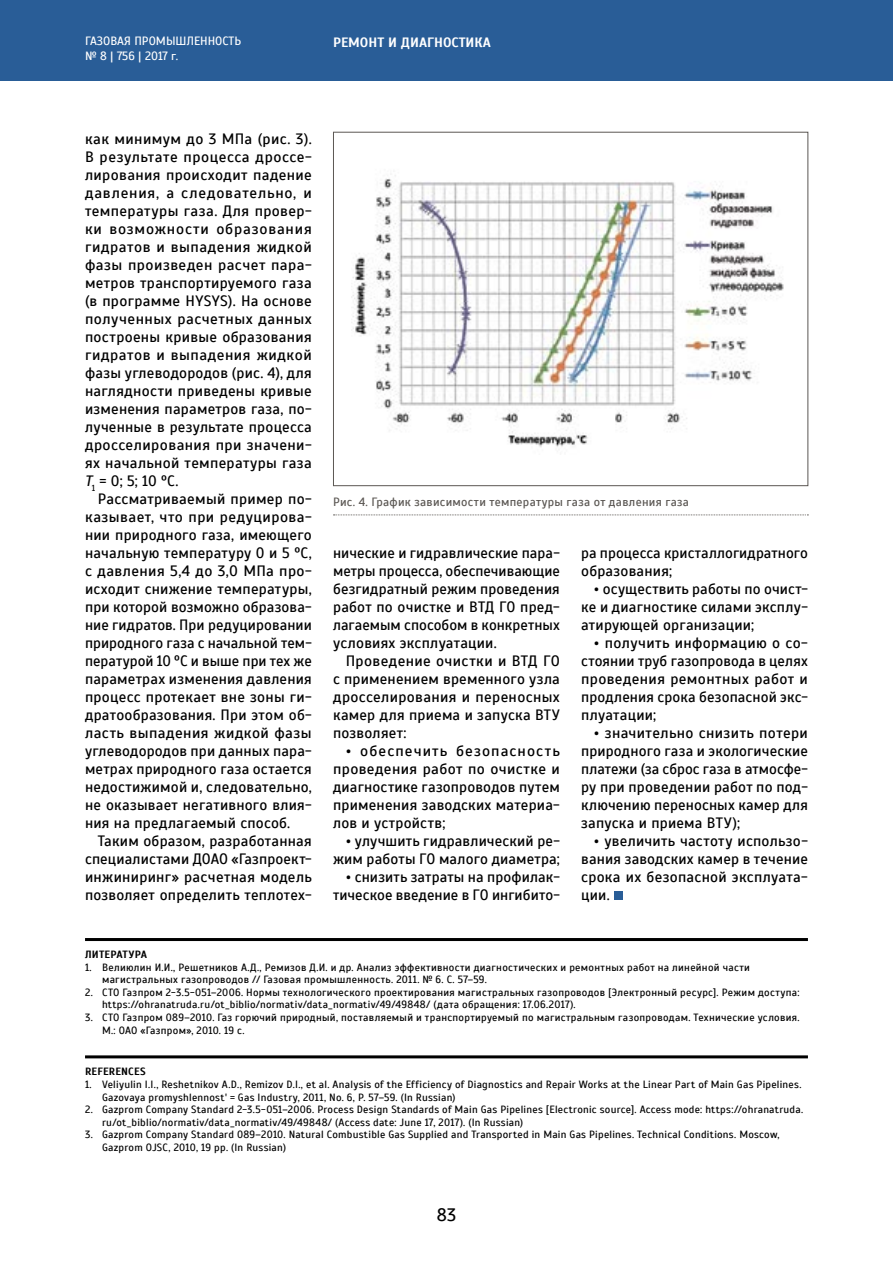
<style>
.page{position:relative;width:893px;height:1263px;background:#fff}
.page>*{position:absolute;margin:0;border:0;box-sizing:border-box;transform-origin:0 0}
.t1{font:18px "Scada";color:#000}
.t2{font:15px/18px "Scada";letter-spacing:.015em;color:#000;text-align:justify}
.t3{font:700 13.5px "Scada";color:#fff}
.t4{font:12px "Scada";letter-spacing:.025em;color:#5b5753}
.t5{font:12px/14.4px "Scada";color:#fff}
.t6{font:10.5px/12.6px "Scada";letter-spacing:.025em;color:#000}
.t7{font:700 10.5px "Scada";letter-spacing:.02em;color:#000}
.s1{font-style:italic}
</style>
<div class="page">
<div style="left:0;top:0;width:893px;height:81px;background:#295d97"></div>
<div style="left:614px;top:891px;width:8px;height:9px;background:#295d97"></div>
<hr style="left:85px;top:938px;width:723px;height:3px;background:#000">
<hr style="left:85px;top:1055px;width:723px;height:3px;background:#000">
<img style="left:351px;top:175px;width:433px;height:272px">
<svg style="left:333px;top:514px;width:475px;height:1px"></svg>
<p class="t5" style="left:85px;top:34px;width:158px">ГАЗОВАЯ ПРОМЫШЛЕННОСТЬ № 8 | 756 | 2017 г.</p>
<p class="t3" style="left:333px;top:34px;width:159px">РЕМОНТ И ДИАГНОСТИКА</p>
<p class="t2" style="left:85px;top:130px;width:228px">как минимум до 3 МПа (рис. 3).<br>В результате процесса дроссе&shy;лирования происходит падение давления, а следовательно, и температуры газа. Для провер&shy;ки возможности образования гидратов и выпадения жидкой фазы произведен расчет пара&shy;метров транспортируемого газа (в программе HYSYS). На основе полученных расчетных данных построены кривые образования гидратов и выпадения жидкой фазы углеводородов (рис. 4), для наглядности приведены кривые изменения параметров газа, по&shy;лученные в результате процесса дросселирования при значени&shy;ях начальной температуры газа <span class="s1">T</span><sub>1</sub> = 0; 5; 10 ºC.</p>
<p class="t2" style="left:85px;top:490px;width:228px;text-indent:13px">Рассматриваемый пример по&shy;казывает, что при редуцирова&shy;нии природного газа, имеющего начальную температуру 0 и 5 ºC, с давления 5,4 до 3,0 МПа про&shy;исходит снижение температуры, при которой возможно образова&shy;ние гидратов. При редуцировании природного газа с начальной тем&shy;пературой 10 ºC и выше при тех же параметрах изменения давления процесс протекает вне зоны ги&shy;дратообразования. При этом об&shy;ласть выпадения жидкой фазы углеводородов при данных пара&shy;метрах природного газа остается недостижимой и, следовательно, не оказывает негативного влия&shy;ния на предлагаемый способ.</p>
<p class="t2" style="left:85px;top:832px;width:228px;text-indent:13px">Таким образом, разработанная специалистами ДОАО «Газпроект&shy;инжиниринг» расчетная модель позволяет определить теплотех-</p>
<p class="t4" style="left:333px;top:495px;width:357px">Рис. 4. График зависимости температуры газа от давления газа</p>
<p class="t2" style="left:333px;top:544px;width:228px">нические и гидравлические пара&shy;метры процесса, обеспечивающие безгидратный режим проведения работ по очистке и ВТД ГО пред&shy;лагаемым способом в конкретных условиях эксплуатации.</p>
<p class="t2" style="left:333px;top:652px;width:228px;text-indent:13px">Проведение очистки и ВТД ГО с применением временного узла дросселирования и переносных камер для приема и запуска ВТУ позволяет:</p>
<p class="t2" style="left:333px;top:742px;width:228px;text-indent:13px">• обеспечить безопасность проведения работ по очистке и диагностике газопроводов путем применения заводских материа&shy;лов и устройств;</p>
<p class="t2" style="left:333px;top:832px;width:228px;text-align:right">• улучшить гидравлический ре&shy;жим работы ГО малого диаметра;</p>
<p class="t2" style="left:333px;top:868px;width:228px;text-align:right">• снизить затраты на профилак&shy;тическое введение в ГО ингибито-</p>
<p class="t2" style="left:581px;top:544px;width:228px">ра процесса кристаллогидратного образования;</p>
<p class="t2" style="left:581px;top:580px;width:228px;text-indent:13px">• осуществить работы по очист&shy;ке и диагностике силами эксплу&shy;атирующей организации;</p>
<p class="t2" style="left:581px;top:634px;width:228px;text-indent:13px">• получить информацию о со&shy;стоянии труб газопровода в целях проведения ремонтных работ и продления срока безопасной экс&shy;плуатации;</p>
<p class="t2" style="left:581px;top:724px;width:228px;text-indent:13px">• значительно снизить потери природного газа и экологические платежи (за сброс газа в атмосфе&shy;ру при проведении работ по под&shy;ключению переносных камер для запуска и приема ВТУ);</p>
<p class="t2" style="left:581px;top:832px;width:228px;text-indent:13px">• увеличить частоту использо&shy;вания заводских камер в течение срока их безопасной эксплуата&shy;ции.</p>
<p class="t7" style="left:85px;top:948px;width:64px">ЛИТЕРАТУРА</p>
<p class="t6" style="left:102px;top:961px;width:649px;text-indent:-17px">1. Велиюлин И.И., Решетников А.Д., Ремизов Д.И. и др. Анализ эффективности диагностических и ремонтных работ на линейной части магистральных газопроводов // Газовая промышленность. 2011. № 6. С. 57–59.</p>
<p class="t6" style="left:102px;top:986px;width:699px;text-indent:-17px">2. СТО Газпром 2-3.5-051–2006. Нормы технологического проектирования магистральных газопроводов [Электронный ресурс]. Режим доступа: https://ohranatruda.ru/ot_biblio/normativ/data_normativ/49/49848/ (дата обращения: 17.06.2017).</p>
<p class="t6" style="left:102px;top:1011px;width:699px;text-indent:-17px">3. СТО Газпром 089–2010. Газ горючий природный, поставляемый и транспортируемый по магистральным газопроводам. Технические условия.<br>М.: ОАО «Газпром», 2010. 19 с.</p>
<p class="t7" style="left:85px;top:1065px;width:62px">REFERENCES</p>
<p class="t6" style="left:102px;top:1078px;width:701px;text-indent:-17px">1. Veliyulin I.I., Reshetnikov A.D., Remizov D.I., et al. Analysis of the Efficiency of Diagnostics and Repair Works at the Linear Part of Main Gas Pipelines.<br>Gazovaya promyshlennost' = Gas Industry, 2011, No. 6, P. 57–59. (In Russian)</p>
<p class="t6" style="left:102px;top:1103px;width:703px;text-indent:-17px">2. Gazprom Company Standard 2-3.5-051–2006. Process Design Standards of Main Gas Pipelines [Electronic source]. Access mode: https://ohranatruda. ru/ot_biblio/normativ/data_normativ/49/49848/ (Access date: June 17, 2017). (In Russian)</p>
<p class="t6" style="left:102px;top:1129px;width:679px;text-indent:-17px">3. Gazprom Company Standard 089–2010. Natural Combustible Gas Supplied and Transported in Main Gas Pipelines. Technical Conditions. Moscow,<br>Gazprom OJSC, 2010, 19 pp. (In Russian)</p>
<p class="t1" style="left:437px;top:1204px;width:21px">83</p>
</div>
